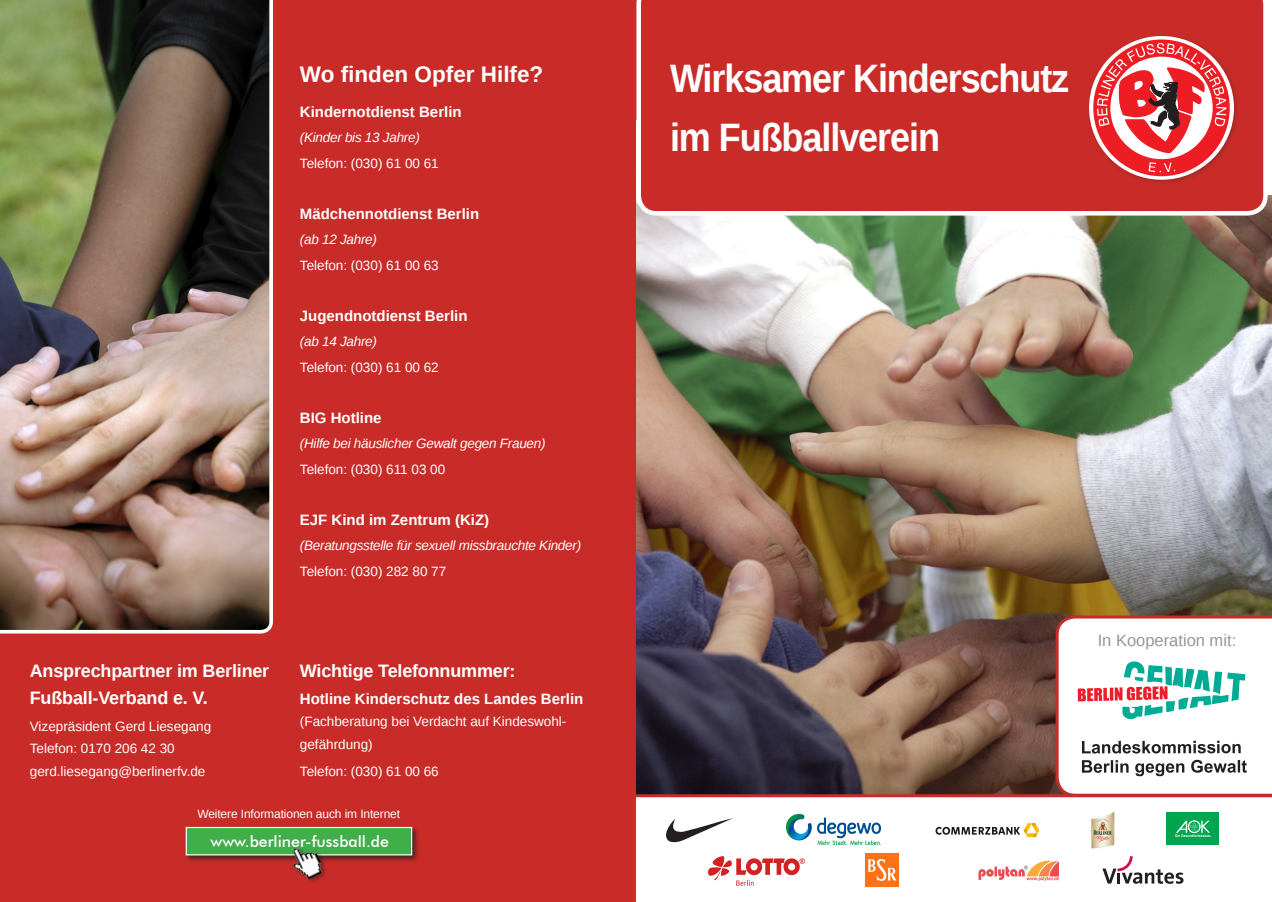
<style>
.page{position:relative;width:1272px;height:902px;background:#fff}
.page>*{position:absolute;margin:0;border:0;box-sizing:border-box;transform-origin:0 0}
.t1{font:700 39.6px "Liberation Sans";letter-spacing:-.03em;color:#fff;scale:.91 1}
.t2{font:700 22.5px "Liberation Sans";color:#fff}
.t3{font:700 18px/27px "Liberation Sans";letter-spacing:-.01em;color:#fff}
.t4{font:16.5px "Liberation Sans";color:#939598}
.t5{font:500 15.9px "Futura BT";color:#fff}
.t6{font:700 15px "Liberation Sans";color:#fff}
.t7{font:13.5px/22.5px "Liberation Sans";color:#fff}
.t8{font:italic 13.5px "Liberation Sans";letter-spacing:-.02em;color:#fff}
.t9{font:12px "Liberation Sans";letter-spacing:-.01em;color:#fff}
.s1{font-style:italic}
</style>
<div class="page">
<div style="left:0;top:0;width:1271px;height:901px;background:#c92c28"></div>
<img style="left:636px;top:194px;width:635px;height:600px">
<img style="left:0;top:0;width:273px;height:633px">
<div style="left:184px;top:825px;width:235px;height:37px;background:#231f20;opacity:.75"></div>
<div style="left:186px;top:826px;width:226px;height:29px;background:#40ae49;border:1px solid #fff"></div>
<div style="left:291px;top:845px;width:37px;height:39px;background:#231f20;opacity:.65"></div>
<img style="left:287px;top:845px;width:38px;height:37px">
<svg style="left:636px;top:0;width:631px;height:215px"></svg>
<div style="left:636px;top:794px;width:635px;height:107px;background:#fff"></div>
<img style="left:786px;top:814px;width:94px;height:30px">
<img style="left:1091px;top:811px;width:23px;height:37px">
<img style="left:708px;top:855px;width:96px;height:31px">
<img style="left:933px;top:822px;width:108px;height:15px">
<img style="left:864px;top:852px;width:35px;height:35px">
<img style="left:976px;top:859px;width:84px;height:25px">
<svg style="left:1102px;top:856px;width:81px;height:27px"></svg>
<svg style="left:665px;top:818px;width:68px;height:25px"></svg>
<div style="left:1166px;top:812px;width:52px;height:32px;background:#00a54f"></div>
<svg style="left:1175px;top:820px;width:35px;height:17px"></svg>
<div style="left:1085px;top:33px;width:154px;height:153px;background:#231f20;opacity:.27"></div>
<svg style="left:1089px;top:36px;width:144px;height:144px"></svg>
<svg style="left:1093px;top:40px;width:136px;height:136px"></svg>
<svg style="left:1055px;top:615px;width:216px;height:181px"></svg>
<hr style="left:1267px;top:0;width:4px;height:194px;background:#fff">
<p class="t2" style="left:300px;top:59px;width:245px">Wo finden Opfer Hilfe?</p>
<p class="t6" style="left:300px;top:101px;width:163px">Kindernotdienst Berlin</p>
<p class="t8" style="left:300px;top:128px;width:121px">(Kinder bis 13 Jahre)</p>
<p class="t7" style="left:300px;top:152px;width:140px">Telefon: (030) 61 00 61</p>
<p class="t6" style="left:300px;top:203px;width:181px">Mädchennotdienst Berlin</p>
<p class="t7" style="left:300px;top:227px;width:140px;line-height:25.5px"><span class="s1">(ab 12 Jahre)<br></span>Telefon: (030) 61 00 63</p>
<p class="t6" style="left:300px;top:305px;width:169px">Jugendnotdienst Berlin</p>
<p class="t8" style="left:300px;top:332px;width:79px">(ab 14 Jahre)</p>
<p class="t7" style="left:300px;top:356px;width:140px">Telefon: (030) 61 00 62</p>
<p class="t6" style="left:300px;top:407px;width:83px">BIG Hotline</p>
<p class="t8" style="left:300px;top:434px;width:247px">(Hilfe bei häuslicher Gewalt gegen Frauen)</p>
<p class="t7" style="left:300px;top:458px;width:147px">Telefon: (030) 611 03 00</p>
<p class="t6" style="left:300px;top:509px;width:191px">EJF Kind im Zentrum (KiZ)</p>
<p class="t8" style="left:300px;top:536px;width:283px">(Beratungsstelle für sexuell missbrauchte Kinder)</p>
<p class="t7" style="left:300px;top:560px;width:148px">Telefon: (030) 282 80 77</p>
<p class="t3" style="left:30px;top:656px;width:241px">Ansprechpartner im Berliner<br>Fußball-Verband e. V.</p>
<p class="t7" style="left:30px;top:715px;width:183px">Vizepräsident Gerd Liesegang</p>
<p class="t7" style="left:30px;top:737px;width:146px">Telefon: 0170 206 42 30</p>
<p class="t7" style="left:30px;top:760px;width:177px">gerd.liesegang@berlinerfv.de</p>
<p class="t3" style="left:300px;top:656px;width:217px">Wichtige Telefonnummer:</p>
<p class="t6" style="left:300px;top:688px;width:285px">Hotline Kinderschutz des Landes Berlin</p>
<p class="t7" style="left:300px;top:710px;width:268px">(Fachberatung bei Verdacht auf Kindeswohl&shy;gefährdung)</p>
<p class="t7" style="left:300px;top:760px;width:140px">Telefon: (030) 61 00 66</p>
<p class="t9" style="left:197px;top:806px;width:204px">Weitere Informationen auch im Internet</p>
<p class="t5" style="left:210px;top:831px;width:180px">www.berliner-fussball.de</p>
<p class="t1" style="left:670px;top:51px;width:440px">Wirksamer Kinderschutz</p>
<p class="t1" style="left:670px;top:110px;width:298px">im Fußballverein</p>
<p class="t4" style="left:1097px;top:630px;width:140px">In Kooperation mit:</p>
</div>
